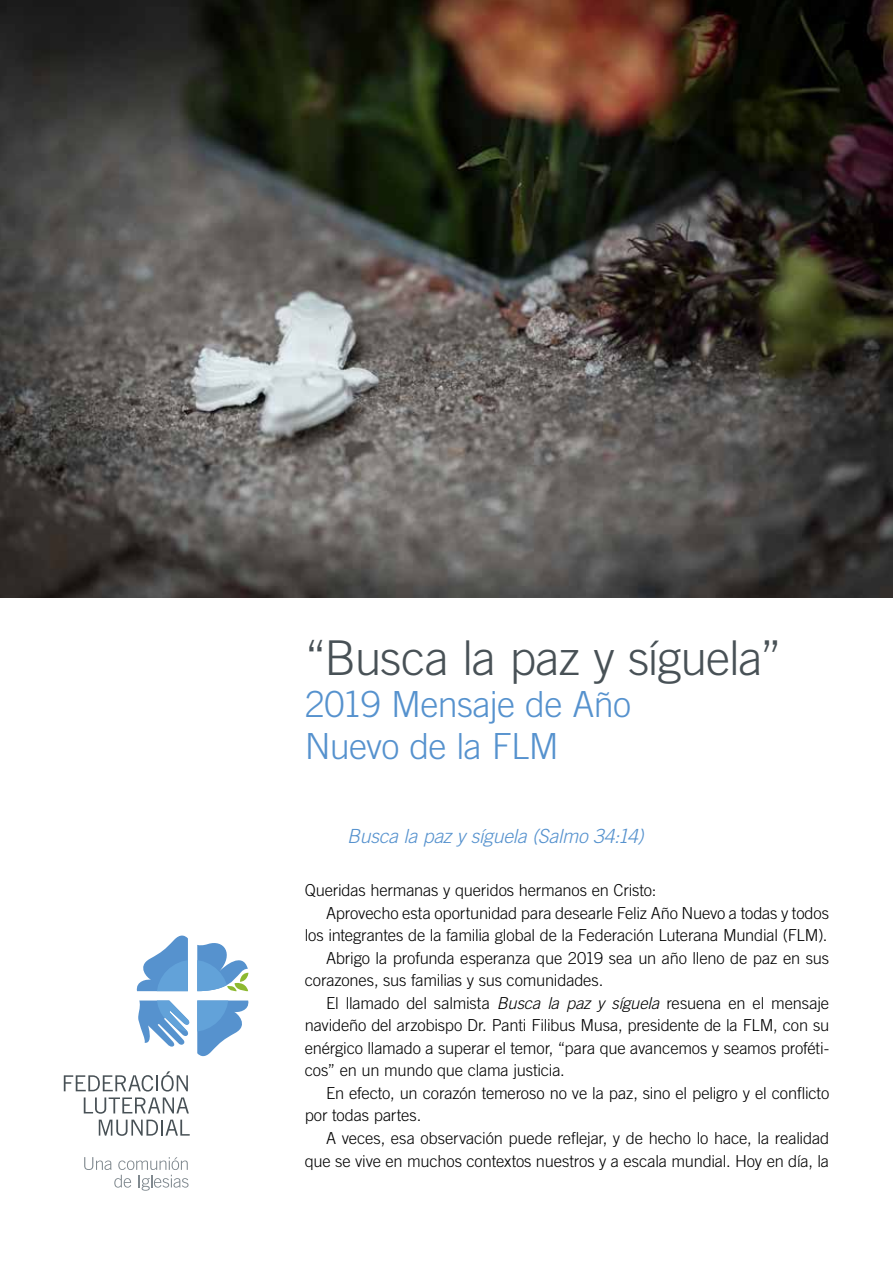
<style>
.page{position:relative;width:893px;height:1263px;background:#fff}
.page>*{position:absolute;margin:0;border:0;box-sizing:border-box;transform-origin:0 0}
.t1{font:300 48px "Trade Gothic LT Std";letter-spacing:-.02em;color:#485156}
.t2{font:300 36px/42px "Trade Gothic LT Std";letter-spacing:-.02em;color:#5692ce}
.t3{font:italic 300 19.5px "Trade Gothic LT Std";letter-spacing:-.01em;color:#5692ce}
.t4{font:300 16.5px "Trade Gothic LT Std";letter-spacing:-.01em;color:#000}
.s1{font-style:italic}
</style>
<div class="page">
<svg style="left:64px;top:1071px;width:124px;height:20px"></svg>
<svg style="left:84px;top:1097px;width:106px;height:39px"></svg>
<svg style="left:84px;top:1157px;width:105px;height:34px"></svg>
<svg style="left:136px;top:935px;width:52px;height:56px"></svg>
<svg style="left:197px;top:1000px;width:51px;height:57px"></svg>
<svg style="left:197px;top:943px;width:51px;height:49px"></svg>
<svg style="left:138px;top:1000px;width:51px;height:47px"></svg>
<svg style="left:157px;top:960px;width:72px;height:72px;fill:#62a2d9"></svg>
<img style="left:0;top:0;width:893px;height:598px">
<h1 class="t1" style="left:305px;top:629px;width:478px">“Busca la paz y síguela”</h1>
<h2 class="t2" style="left:305px;top:682px;width:328px">2019 Mensaje de Año<br>Nuevo de la FLM</h2>
<p class="t3" style="left:347px;top:824px;width:298px">Busca la paz y síguela (Salmo 34:14)</p>
<p class="t4" style="left:305px;top:881px;width:353px">Queridas hermanas y queridos hermanos en Cristo:</p>
<p class="t4" style="left:326px;top:903px;width:505px">Aprovecho esta oportunidad para desearle Feliz Año Nuevo a todas y todos</p>
<p class="t4" style="left:305px;top:926px;width:524px">los integrantes de la familia global de la Federación Luterana Mundial (FLM).</p>
<p class="t4" style="left:326px;top:948px;width:505px">Abrigo la profunda esperanza que 2019 sea un año lleno de paz en sus</p>
<p class="t4" style="left:305px;top:971px;width:300px">corazones, sus familias y sus comunidades.</p>
<p class="t4" style="left:326px;top:993px;width:505px">El llamado del salmista <span class="s1">Busca la paz y síguela</span> resuena en el mensaje</p>
<p class="t4" style="left:305px;top:1016px;width:526px">navideño del arzobispo Dr. Panti Filibus Musa, presidente de la FLM, con su</p>
<p class="t4" style="left:305px;top:1038px;width:526px">enérgico llamado a superar el temor, “para que avancemos y seamos proféti-</p>
<p class="t4" style="left:305px;top:1061px;width:262px">cos” en un mundo que clama justicia.</p>
<p class="t4" style="left:326px;top:1083px;width:505px">En efecto, un corazón temeroso no ve la paz, sino el peligro y el conflicto</p>
<p class="t4" style="left:305px;top:1106px;width:118px">por todas partes.</p>
<p class="t4" style="left:326px;top:1128px;width:505px">A veces, esa observación puede reflejar, y de hecho lo hace, la realidad</p>
<p class="t4" style="left:305px;top:1151px;width:526px">que se vive en muchos contextos nuestros y a escala mundial. Hoy en día, la</p>
</div>
